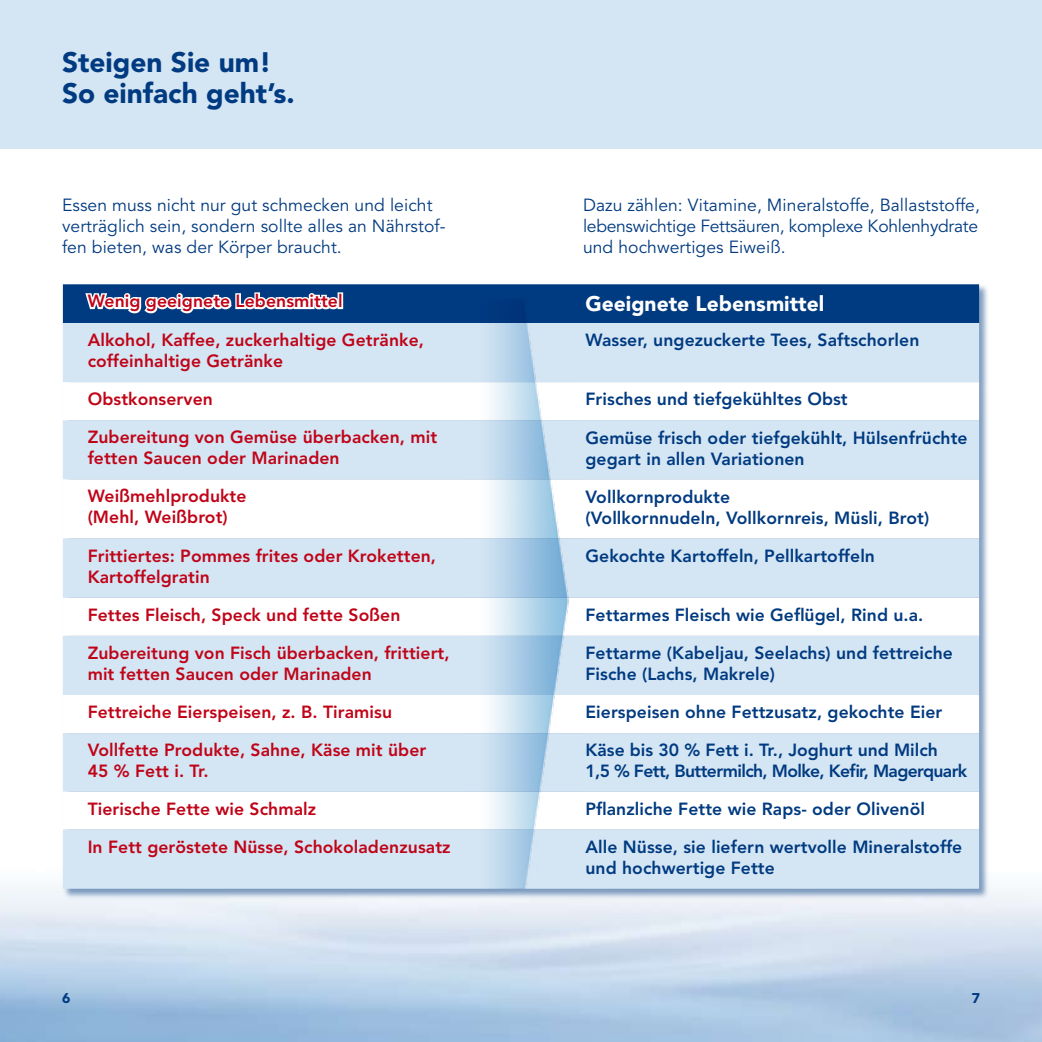
<style>
.page{position:relative;width:1042px;height:1042px;background:#fff}
.page>*{position:absolute;margin:0;border:0;box-sizing:border-box;transform-origin:0 0}
.t1{font:900 28px/31.5px "Avenir";color:#003a80}
.t2{font:900 21px "Avenir";color:#fff}
.t3{font:800 17.5px/21px "Avenir";letter-spacing:.005em;color:#c00418}
.t4{font:800 17.5px/21px "Avenir";letter-spacing:.005em;color:#003a80}
.t5{font:17.5px/21px "Avenir";letter-spacing:.005em;color:#003a80}
.t6{font:800 17.5px/21px "Avenir";letter-spacing:-.035em;color:#003a80}
.t7{font:900 14px "Avenir";color:#003a80}
</style>
<div class="page">
<div style="left:0;top:0;width:521px;height:149px;background:#d4e5f4"></div>
<div style="left:521px;top:0;width:521px;height:149px;background:#d4e5f4"></div>
<div style="left:61px;top:283px;width:930px;height:617px;background:#003a80;opacity:.5"></div>
<div style="left:63px;top:331px;width:916px;height:51px;background:#d4e5f4"></div>
<svg style="left:63px;top:382px;width:916px;height:156px"></svg>
<svg style="left:63px;top:538px;width:916px;height:351px;fill:#d4e5f4"></svg>
<svg style="left:63px;top:283px;width:916px;height:48px;background:#3e6ba0"></svg>
<div style="left:337px;top:292px;width:6px;height:17px;border:4px solid #fff"></div>
<img style="left:468px;top:288px;width:111px;height:601px">
<h1 class="t1" style="left:62px;top:46px;width:234px">Steigen Sie um!<br>So einfach geht’s.</h1>
<p class="t5" style="left:583px;top:195px;width:398px;text-align:justify">Dazu zählen: Vitamine, Mineralstoffe, Ballaststoffe, lebenswichtige Fettsäuren, komplexe Kohlenhydrate und hochwertiges Eiweiß.</p>
<p class="t5" style="left:62px;top:195px;width:385px">Essen muss nicht nur gut schmecken und leicht verträglich sein, sondern sollte alles an Nährstof&shy;fen bieten, was der Körper braucht.</p>
<p class="t3" style="left:88px;top:291px;width:256px">Wenig geeignete Lebensmittel</p>
<p class="t2" style="left:585px;top:291px;width:240px">Geeignete Lebensmittel</p>
<p class="t3" style="left:88px;top:329px;width:338px">Alkohol, Kaffee, zuckerhaltige Getränke, coffeinhaltige Getränke</p>
<p class="t4" style="left:585px;top:329px;width:335px">Wasser, ungezuckerte Tees, Saftschorlen</p>
<p class="t3" style="left:88px;top:389px;width:127px">Obstkonserven</p>
<p class="t4" style="left:585px;top:389px;width:264px">Frisches und tiefgekühltes Obst</p>
<p class="t3" style="left:88px;top:427px;width:351px">Zubereitung von Gemüse überbacken, mit fetten Saucen oder Marinaden</p>
<p class="t4" style="left:585px;top:427px;width:384px">Gemüse frisch oder tiefgekühlt, Hülsenfrüchte gegart in allen Variationen</p>
<p class="t3" style="left:88px;top:486px;width:160px">Weißmehlprodukte (Mehl, Weißbrot)</p>
<p class="t4" style="left:585px;top:486px;width:345px">Vollkornprodukte<br>(Vollkornnudeln, Vollkornreis, Müsli, Brot)</p>
<p class="t3" style="left:88px;top:545px;width:350px">Frittiertes: Pommes frites oder Kroketten,<br>Kartoffelgratin</p>
<p class="t4" style="left:585px;top:545px;width:291px">Gekochte Kartoffeln, Pellkartoffeln</p>
<p class="t3" style="left:88px;top:604px;width:314px">Fettes Fleisch, Speck und fette Soßen</p>
<p class="t4" style="left:585px;top:604px;width:339px">Fettarmes Fleisch wie Geflügel, Rind u.a.</p>
<p class="t3" style="left:88px;top:642px;width:363px">Zubereitung von Fisch überbacken, frittiert, mit fetten Saucen oder Marinaden</p>
<p class="t4" style="left:585px;top:642px;width:369px">Fettarme (Kabeljau, Seelachs) und fettreiche<br>Fische (Lachs, Makrele)</p>
<p class="t3" style="left:88px;top:701px;width:306px">Fettreiche Eierspeisen, z. B. Tiramisu</p>
<p class="t4" style="left:585px;top:702px;width:358px">Eierspeisen ohne Fettzusatz, gekochte Eier</p>
<p class="t3" style="left:88px;top:739px;width:340px">Vollfette Produkte, Sahne, Käse mit über<br>45 % Fett i. Tr.</p>
<p class="t6" style="left:585px;top:739px;width:383px">Käse bis 30 % Fett i. Tr., Joghurt und Milch<br>1,5 % Fett, Buttermilch, Molke, Kefir, Magerquark</p>
<p class="t3" style="left:88px;top:798px;width:230px">Tierische Fette wie Schmalz</p>
<p class="t4" style="left:585px;top:798px;width:341px">Pflanzliche Fette wie Raps- oder Olivenöl</p>
<p class="t3" style="left:88px;top:836px;width:364px">In Fett geröstete Nüsse, Schokoladenzusatz</p>
<p class="t4" style="left:585px;top:836px;width:378px">Alle Nüsse, sie liefern wertvolle Mineralstoffe und hochwertige Fette</p>
<p class="t7" style="left:62px;top:989px;width:10px">6</p>
<p class="t7" style="left:971px;top:989px;width:10px">7</p>
</div>
